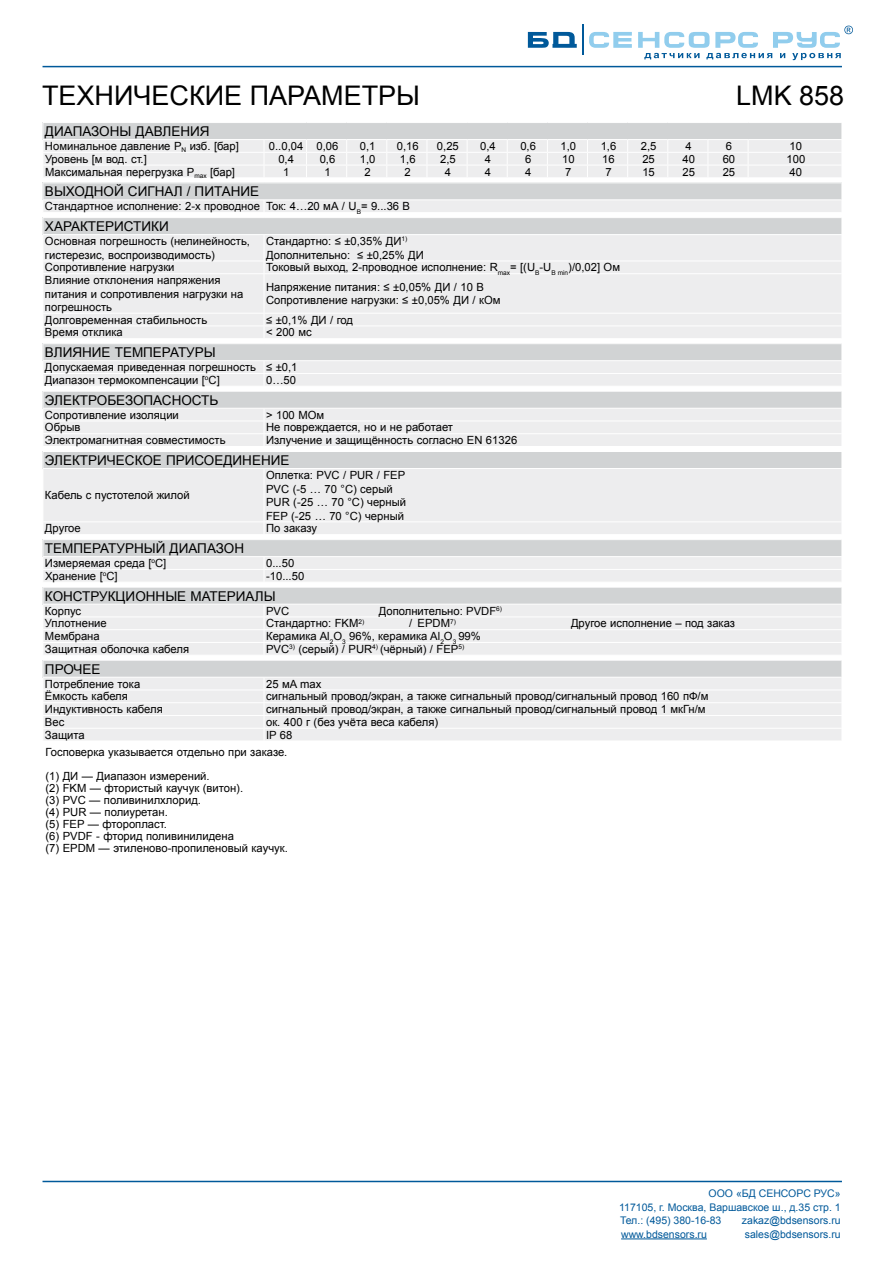
<style>
.page{position:relative;width:893px;height:1263px;background:#fff}
.page>*{position:absolute;margin:0;border:0;box-sizing:border-box;transform-origin:0 0}
.t1{font:27px "Arial";color:#000}
.t2{font:13.5px "Arial";color:#000}
.t3{font:11.25px/13.5px "Arial";color:#000}
.t4{font:10.5px/13.5px "Arial";color:#00599a;text-align:justify}
</style>
<div class="page">
<hr style="left:43px;top:66px;width:799px;height:1px;background:#00599a">
<hr style="left:43px;top:1181px;width:799px;height:1px;background:#00599a">
<hr style="left:621px;top:1238px;width:86px;height:1px;background:#00599a">
<svg style="left:589px;top:32px;width:43px;height:16px"></svg>
<hr style="left:582px;top:25px;width:1px;height:30px;background:#00599a">
<svg style="left:528px;top:32px;width:49px;height:16px"></svg>
<svg style="left:638px;top:26px;width:215px;height:34px"></svg>
<div style="left:44px;top:274px;width:797px;height:64px;background:#ededee"></div>
<hr style="left:43px;top:326px;width:221px;height:1px;background:#fff">
<hr style="left:264px;top:326px;width:578px;height:1px;background:#fff">
<svg style="left:43px;top:123px;width:799px;height:150px"></svg>
<hr style="left:264px;top:274px;width:1px;height:39px;background:#fff">
<hr style="left:43px;top:313px;width:221px;height:1px;background:#fff">
<hr style="left:264px;top:313px;width:578px;height:1px;background:#fff">
<svg style="left:43px;top:314px;width:1px;height:24px"></svg>
<svg style="left:264px;top:314px;width:1px;height:24px"></svg>
<svg style="left:43px;top:344px;width:799px;height:42px;background:#e3e4e5"></svg>
<svg style="left:43px;top:392px;width:799px;height:54px;background:#e5e6e7"></svg>
<div style="left:43px;top:451px;width:799px;height:17px;background:#d1d3d4"></div>
<div style="left:44px;top:469px;width:797px;height:65px;background:#ededee"></div>
<svg style="left:841px;top:452px;width:1px;height:16px"></svg>
<hr style="left:43px;top:451px;width:221px;height:1px;background:#fff">
<svg style="left:43px;top:452px;width:1px;height:16px"></svg>
<hr style="left:264px;top:451px;width:578px;height:1px;background:#fff">
<hr style="left:264px;top:469px;width:1px;height:52px;background:#fff">
<hr style="left:43px;top:521px;width:221px;height:1px;background:#fff">
<hr style="left:264px;top:521px;width:578px;height:1px;background:#fff">
<svg style="left:264px;top:522px;width:1px;height:12px"></svg>
<svg style="left:43px;top:540px;width:799px;height:200px"></svg>
<h1 class="t1" style="left:42px;top:77px;width:380px">ТЕХНИЧЕСКИЕ ПАРАМЕТРЫ</h1>
<p class="t2" style="left:45px;top:122px;width:166px">ДИАПАЗОНЫ ДАВЛЕНИЯ</p>
<p class="t3" style="left:45px;top:139px;width:195px">Номинальное давление P<sub>N</sub> изб. [бар]</p>
<p class="t3" style="left:269px;top:139px;width:71px">0..0,04 0,06</p>
<p class="t3" style="left:360px;top:139px;width:17px">0,1</p>
<p class="t3" style="left:397px;top:139px;width:23px">0,16</p>
<p class="t3" style="left:437px;top:139px;width:23px">0,25</p>
<p class="t3" style="left:480px;top:139px;width:17px">0,4</p>
<p class="t3" style="left:520px;top:139px;width:17px">0,6</p>
<p class="t3" style="left:560px;top:139px;width:17px">1,0</p>
<p class="t3" style="left:601px;top:139px;width:17px">1,6</p>
<p class="t3" style="left:641px;top:139px;width:17px">2,5</p>
<p class="t3" style="left:686px;top:139px;width:8px">4</p>
<p class="t3" style="left:726px;top:139px;width:8px">6</p>
<p class="t3" style="left:790px;top:139px;width:14px">10</p>
<p class="t3" style="left:45px;top:152px;width:103px">Уровень [м вод. ст.]</p>
<p class="t3" style="left:278px;top:152px;width:17px">0,4</p>
<p class="t3" style="left:320px;top:152px;width:17px">0,6</p>
<p class="t3" style="left:360px;top:152px;width:17px">1,0</p>
<p class="t3" style="left:400px;top:152px;width:17px">1,6</p>
<p class="t3" style="left:440px;top:152px;width:17px">2,5</p>
<p class="t3" style="left:485px;top:152px;width:8px">4</p>
<p class="t3" style="left:525px;top:152px;width:8px">6</p>
<p class="t3" style="left:562px;top:152px;width:14px">10</p>
<p class="t3" style="left:602px;top:152px;width:14px">16</p>
<p class="t3" style="left:642px;top:152px;width:14px">25</p>
<p class="t3" style="left:682px;top:152px;width:14px">40</p>
<p class="t3" style="left:723px;top:152px;width:14px">60</p>
<p class="t3" style="left:786px;top:152px;width:20px">100</p>
<p class="t3" style="left:45px;top:165px;width:192px">Максимальная перегрузка P<sub>max</sub> [бар]</p>
<p class="t3" style="left:283px;top:165px;width:8px">1</p>
<p class="t3" style="left:324px;top:165px;width:8px">1</p>
<p class="t3" style="left:364px;top:165px;width:8px">2</p>
<p class="t3" style="left:405px;top:165px;width:8px">2</p>
<p class="t3" style="left:445px;top:165px;width:8px">4</p>
<p class="t3" style="left:485px;top:165px;width:8px">4</p>
<p class="t3" style="left:525px;top:165px;width:8px">4</p>
<p class="t3" style="left:565px;top:165px;width:8px">7</p>
<p class="t3" style="left:605px;top:165px;width:8px">7</p>
<p class="t3" style="left:642px;top:165px;width:14px">15</p>
<p class="t3" style="left:682px;top:165px;width:14px">25</p>
<p class="t3" style="left:723px;top:165px;width:14px">25</p>
<p class="t3" style="left:790px;top:165px;width:14px">40</p>
<p class="t2" style="left:45px;top:183px;width:216px">ВЫХОДНОЙ СИГНАЛ / ПИТАНИЕ</p>
<p class="t3" style="left:45px;top:200px;width:367px">Стандартное исполнение: 2-х проводное Ток: 4…20 мА / U<sub>B</sub>= 9...36 B</p>
<p class="t2" style="left:45px;top:217px;width:125px">ХАРАКТЕРИСТИКИ</p>
<p class="t3" style="left:45px;top:235px;width:207px">Основная погрешность (нелинейность, гистерезис, воспроизводимость)</p>
<p class="t3" style="left:266px;top:235px;width:159px">Стандартно: ≤ ±0,35% ДИ<sup>1)<br></sup>Дополнительно: ≤ ±0,25% ДИ</p>
<p class="t3" style="left:45px;top:261px;width:131px">Сопротивление нагрузки</p>
<p class="t3" style="left:266px;top:261px;width:355px">Токовый выход, 2-проводное исполнение: R<sub>max</sub>= [(U<sub>В</sub>-U<sub>B</sub> <sub>min</sub>)/0,02] Ом</p>
<p class="t3" style="left:45px;top:273px;width:200px">Влияние отклонения напряжения питания и сопротивления нагрузки на погрешность</p>
<p class="t3" style="left:266px;top:280px;width:236px">Напряжение питания: ≤ ±0,05% ДИ / 10 В<br>Сопротивление нагрузки: ≤ ±0,05% ДИ / кОм</p>
<p class="t3" style="left:45px;top:313px;width:164px">Долговременная стабильность</p>
<p class="t3" style="left:266px;top:313px;width:88px">≤ ±0,1% ДИ / год</p>
<p class="t3" style="left:45px;top:326px;width:79px">Время отклика</p>
<p class="t3" style="left:266px;top:326px;width:47px">&lt; 200 мс</p>
<p class="t2" style="left:45px;top:343px;width:172px">ВЛИЯНИЕ ТЕМПЕРАТУРЫ</p>
<p class="t3" style="left:45px;top:361px;width:254px;line-height:12.8px">Допускаемая приведенная погрешность ≤ ±0,1<br>Диапазон термокомпенсации [<sup>о</sup>С]</p>
<h1 class="t1" style="left:736px;top:77px;width:110px">LMK 858</h1>
<p class="t3" style="left:266px;top:373px;width:32px">0…50</p>
<p class="t2" style="left:45px;top:391px;width:175px">ЭЛЕКТРОБЕЗОПАСНОСТЬ</p>
<p class="t3" style="left:45px;top:408px;width:135px">Сопротивление изоляции</p>
<p class="t3" style="left:266px;top:408px;width:60px">&gt; 100 МОм</p>
<p class="t3" style="left:45px;top:421px;width:37px">Обрыв</p>
<p class="t3" style="left:266px;top:421px;width:188px">Не повреждается, но и не работает</p>
<p class="t3" style="left:45px;top:434px;width:182px">Электромагнитная совместимость</p>
<p class="t3" style="left:266px;top:434px;width:253px">Излучение и защищённость согласно EN 61326</p>
<p class="t2" style="left:45px;top:451px;width:246px">ЭЛЕКТРИЧЕСКОЕ ПРИСОЕДИНЕНИЕ</p>
<p class="t3" style="left:45px;top:489px;width:146px">Кабель с пустотелой жилой</p>
<p class="t3" style="left:266px;top:468px;width:142px">Оплетка: PVC / PUR / FEP<br>PVC (-5 … 70 °C) серый<br>PUR (-25 … 70 °C) черный<br>FEP (-25 … 70 °C) черный</p>
<p class="t3" style="left:45px;top:522px;width:37px">Другое</p>
<p class="t3" style="left:266px;top:522px;width:53px">По заказу</p>
<p class="t2" style="left:45px;top:539px;width:201px">ТЕМПЕРАТУРНЫЙ ДИАПАЗОН</p>
<p class="t3" style="left:45px;top:556px;width:123px">Измеряемая среда [<sup>о</sup>С]</p>
<p class="t3" style="left:266px;top:556px;width:30px">0...50</p>
<p class="t3" style="left:45px;top:569px;width:74px">Хранение [<sup>о</sup>С]</p>
<p class="t3" style="left:266px;top:569px;width:40px">-10...50</p>
<p class="t2" style="left:45px;top:587px;width:232px">КОНСТРУКЦИОННЫЕ МАТЕРИАЛЫ</p>
<p class="t3" style="left:45px;top:604px;width:38px">Корпус</p>
<p class="t3" style="left:266px;top:604px;width:25px">PVC</p>
<p class="t3" style="left:379px;top:604px;width:125px">Дополнительно: PVDF<sup>6)</sup></p>
<p class="t3" style="left:45px;top:617px;width:63px">Уплотнение</p>
<p class="t3" style="left:266px;top:617px;width:100px">Стандартно: FKM<sup>2)</sup></p>
<p class="t3" style="left:409px;top:617px;width:48px">/ EPDM<sup>7)</sup></p>
<p class="t3" style="left:571px;top:617px;width:166px">Другое исполнение – под заказ</p>
<p class="t3" style="left:45px;top:629px;width:56px">Мембрана</p>
<p class="t3" style="left:266px;top:629px;width:216px">Керамика Al<sub>2</sub>O<sub>3</sub> 96%, керамика Al<sub>2</sub>O<sub>3</sub> 99%</p>
<p class="t3" style="left:45px;top:642px;width:146px">Защитная оболочка кабеля</p>
<p class="t3" style="left:266px;top:642px;width:200px">PVC<sup>3)</sup> (серый) / PUR<sup>4)</sup> (чёрный) / FEP<sup>5)</sup></p>
<p class="t2" style="left:45px;top:660px;width:57px">ПРОЧЕЕ</p>
<p class="t3" style="left:45px;top:677px;width:97px">Потребление тока</p>
<p class="t3" style="left:266px;top:677px;width:57px">25 мA max</p>
<p class="t3" style="left:45px;top:690px;width:84px">Ёмкость кабеля</p>
<p class="t3" style="left:266px;top:690px;width:444px">сигнальный провод/экран, а также сигнальный провод/сигнальный провод 160 пФ/м</p>
<p class="t3" style="left:45px;top:703px;width:119px">Индуктивность кабеля</p>
<p class="t3" style="left:266px;top:703px;width:441px">сигнальный провод/экран, а также сигнальный провод/сигнальный провод 1 мкГн/м</p>
<p class="t3" style="left:45px;top:715px;width:21px">Вес</p>
<p class="t3" style="left:266px;top:715px;width:174px">ок. 400 г (без учёта веса кабеля)</p>
<p class="t3" style="left:45px;top:728px;width:41px">Защита</p>
<p class="t3" style="left:266px;top:728px;width:28px">IP 68</p>
<p class="t3" style="left:46px;top:740px;width:243px;line-height:24px">Госповерка указывается отдельно при заказе. (1) ДИ — Диапазон измерений.</p>
<p class="t3" style="left:46px;top:782px;width:244px;line-height:12px">(2) FKM — фтористый каучук (витон).<br>(3) PVC — поливинилхлорид.<br>(4) PUR — полиуретан.<br>(5) FEP — фторопласт.<br>(6) PVDF - фторид поливинилидена<br>(7) EPDM — этиленово-пропиленовый каучук.</p>
<p class="t4" style="left:619px;top:1187px;width:223px;text-indent:89px">ООО «БД СЕНСОРС РУС» 117105, г. Москва, Варшавское ш., д.35 стр. 1<br>Тел.: (495) 380-16-83</p>
<p class="t4" style="left:742px;top:1214px;width:100px">zakaz@bdsensors.ru</p>
<p class="t4" style="left:621px;top:1227px;width:87px">www.bdsensors.ru</p>
<p class="t4" style="left:745px;top:1227px;width:97px">sales@bdsensors.ru</p>
</div>
